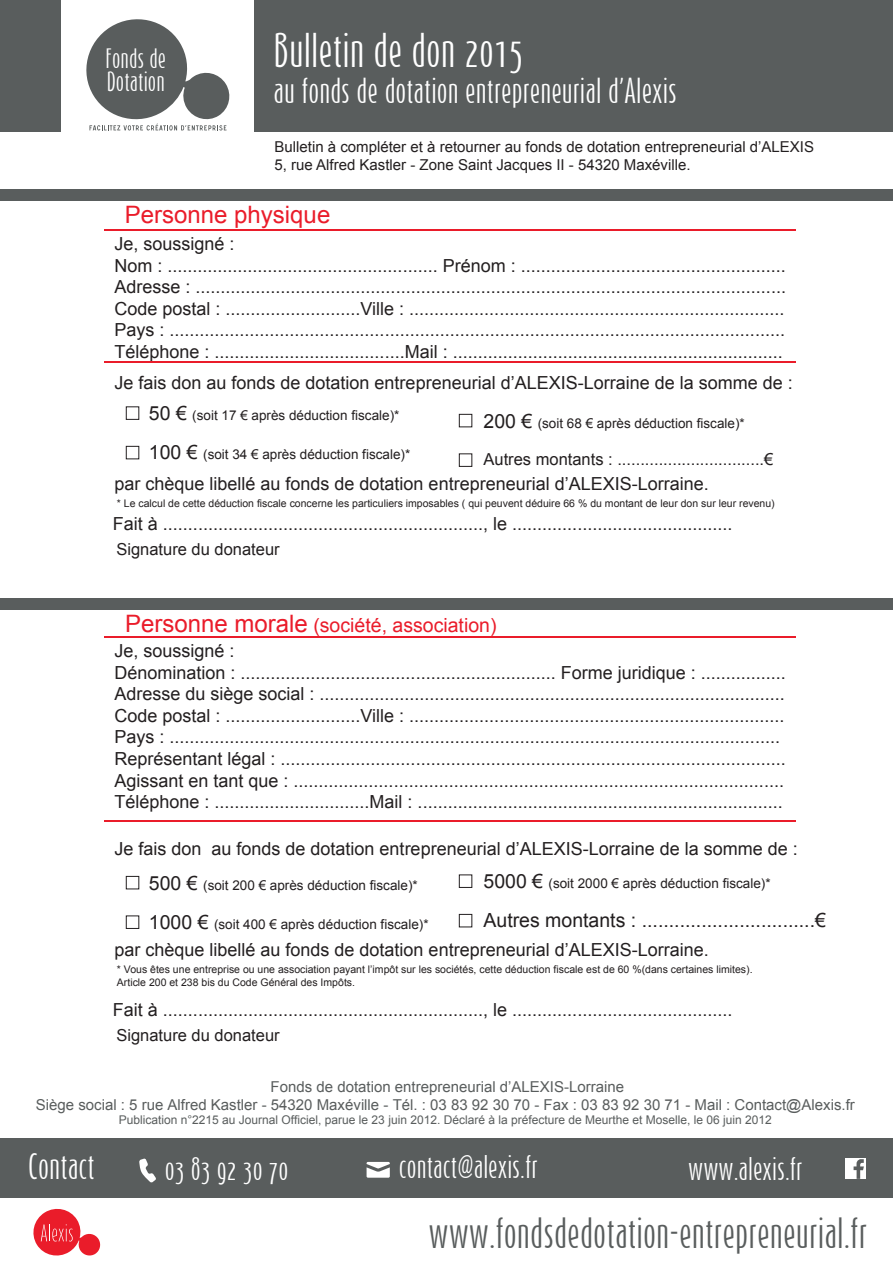
<style>
.page{position:relative;width:893px;height:1263px;background:#fff}
.page>*{position:absolute;margin:0;border:0;box-sizing:border-box;transform-origin:0 0}
.t1{font:40.5px "Schmalhans";color:#fff}
.t2{font:36.3px "Schmalhans";color:#595d5d}
.t3{font:30.6px "Schmalhans";color:#fff}
.t4{font:30px "Schmalhans";color:#fff}
.t5{font:27.15px "Schmalhans";color:#fff}
.t6{font:24px "Arial";color:#ea1c2a}
.t7{font:23.25px/23.2px "Schmalhans";color:#fff}
.t8{font:19.5px "Arial";color:#231f20}
.t9{font:19.5px "Arial";color:#ea1c2a}
.t10{font:18px/21.6px "Arial";color:#231f20}
.t11{font:16.5px "Arial";color:#231f20}
.t12{font:15px/18px "Arial";color:#595d5d;text-align:center}
.t13{font:15px/18px "Arial";color:#231f20}
.t14{font:13.5px "Arial";color:#231f20}
.t15{font:12px "Arial";color:#595d5d}
.t16{font:10.5px/12.6px "Arial";color:#231f20}
.s1{font-size:19.5px}
.s2{font-size:24px}
</style>
<div class="page">
<hr style="left:104px;top:636px;width:692px;height:1px;background:#ea1c2a">
<hr style="left:104px;top:820px;width:692px;height:2px;background:#ea1c2a">
<hr style="left:104px;top:361px;width:692px;height:2px;background:#ea1c2a">
<hr style="left:104px;top:229px;width:692px;height:2px;background:#ea1c2a">
<div style="left:459px;top:414px;width:13px;height:13px;border:1px solid #231f20"></div>
<div style="left:459px;top:454px;width:13px;height:13px;border:1px solid #231f20"></div>
<div style="left:126px;top:407px;width:13px;height:13px;border:1px solid #231f20"></div>
<div style="left:126px;top:446px;width:13px;height:13px;border:1px solid #231f20"></div>
<div style="left:459px;top:875px;width:13px;height:13px;border:1px solid #231f20"></div>
<div style="left:459px;top:914px;width:13px;height:13px;border:1px solid #231f20"></div>
<div style="left:126px;top:876px;width:13px;height:13px;border:1px solid #231f20"></div>
<div style="left:126px;top:916px;width:13px;height:13px;border:1px solid #231f20"></div>
<div style="left:0;top:598px;width:893px;height:12px;background:#595d5d"></div>
<div style="left:0;top:189px;width:893px;height:11px;background:#595d5d"></div>
<div style="left:0;top:0;width:893px;height:132px;background:#595d5d"></div>
<div style="left:61px;top:0;width:192px;height:162px;background:#fff"></div>
<svg style="left:86px;top:19px;width:144px;height:111px"></svg>
<div style="left:0;top:1138px;width:893px;height:60px;background:#595d5d"></div>
<svg style="left:367px;top:1162px;width:23px;height:16px"></svg>
<svg style="left:139px;top:1158px;width:17px;height:24px"></svg>
<div style="left:845px;top:1158px;width:20px;height:21px;background:#fff"></div>
<svg style="left:854px;top:1159px;width:10px;height:20px"></svg>
<svg style="left:33px;top:1208px;width:68px;height:48px"></svg>
<p class="t7" style="left:106px;top:47px;width:62px">Fonds de<br>Dotation</p>
<h1 class="t1" style="left:273px;top:27px;width:252px">Bulletin de don 2015</h1>
<h3 class="t4" style="left:273px;top:73px;width:405px">au fonds de dotation entrepreneurial d’Alexis</h3>
<p class="t13" style="left:275px;top:138px;width:541px">Bulletin à compléter et à retourner au fonds de dotation entrepreneurial d’ALEXIS<br>5, rue Alfred Kastler - Zone Saint Jacques II - 54320 Maxéville.</p>
<h3 class="t6" style="left:125px;top:198px;width:207px">Personne physique</h3>
<p class="t10" style="left:114px;top:233px;width:673px">Je, soussigné :<br>Nom : ...................................................... Prénom : .....................................................<br>Adresse : ......................................................................................................................<br>Code postal : ...........................Ville : ...........................................................................<br>Pays : ...........................................................................................................................<br>Téléphone : ......................................Mail : ..................................................................</p>
<p class="t10" style="left:114px;top:372px;width:680px">Je fais don au fonds de dotation entrepreneurial d’ALEXIS-Lorraine de la somme de :</p>
<p class="t14" style="left:149px;top:406px;width:252px"><span class="s1">50 €</span> (soit 17 € après déduction fiscale)*</p>
<p class="t14" style="left:149px;top:445px;width:263px"><span class="s1">100 €</span> (soit 34 € après déduction fiscale)*</p>
<p class="t14" style="left:483px;top:414px;width:263px"><span class="s1">200 €</span> (soit 68 € après déduction fiscale)*</p>
<p class="t11" style="left:483px;top:447px;width:291px">Autres montants : ................................€</p>
<p class="t10" style="left:114px;top:473px;width:596px">par chèque libellé au fonds de dotation entrepreneurial d’ALEXIS-Lorraine.</p>
<p class="t16" style="left:117px;top:497px;width:659px">* Le calcul de cette déduction fiscale concerne les particuliers imposables ( qui peuvent déduire 66 % du montant de leur don sur leur revenu)</p>
<p class="t10" style="left:113px;top:513px;width:621px">Fait à ................................................................, le ............................................</p>
<p class="t11" style="left:116px;top:538px;width:165px">Signature du donateur</p>
<p class="t9" style="left:125px;top:611px;width:373px"><span class="s2">Personne morale</span> (société, association)</p>
<p class="t10" style="left:114px;top:640px;width:673px">Je, soussigné :<br>Dénomination : ............................................................... Forme juridique : .................<br>Adresse du siège social : .............................................................................................<br>Code postal : ...........................Ville : ...........................................................................<br>Pays : ..........................................................................................................................<br>Représentant légal : .....................................................................................................<br>Agissant en tant que : ..................................................................................................<br>Téléphone : ...............................Mail : .........................................................................</p>
<p class="t10" style="left:114px;top:838px;width:685px">Je fais don au fonds de dotation entrepreneurial d’ALEXIS-Lorraine de la somme de :</p>
<p class="t14" style="left:149px;top:876px;width:270px"><span class="s1">500 €</span> (soit 200 € après déduction fiscale)*</p>
<p class="t14" style="left:149px;top:915px;width:281px"><span class="s1">1000 €</span> (soit 400 € après déduction fiscale)*</p>
<p class="t14" style="left:483px;top:874px;width:289px"><span class="s1">5000 €</span> (soit 2000 € après déduction fiscale)*</p>
<p class="t8" style="left:483px;top:907px;width:344px">Autres montants : ................................€</p>
<p class="t10" style="left:114px;top:939px;width:596px">par chèque libellé au fonds de dotation entrepreneurial d’ALEXIS-Lorraine.</p>
<p class="t16" style="left:117px;top:963px;width:637px">* Vous êtes une entreprise ou une association payant l’impôt sur les sociétés, cette déduction fiscale est de 60 %(dans certaines limites).<br>Article 200 et 238 bis du Code Général des Impôts.</p>
<p class="t10" style="left:113px;top:998px;width:621px">Fait à ................................................................, le ............................................</p>
<p class="t11" style="left:116px;top:1023px;width:165px">Signature du donateur</p>
<p class="t12" style="left:36px;top:1077px;width:820px">Fonds de dotation entrepreneurial d’ALEXIS-Lorraine<br>Siège social : 5 rue Alfred Kastler - 54320 Maxéville - Tél. : 03 83 92 30 70 - Fax : 03 83 92 30 71 - Mail : Contact@Alexis.fr</p>
<p class="t15" style="left:119px;top:1112px;width:655px">Publication n°2215 au Journal Officiel, parue le 23 juin 2012. Déclaré à la préfecture de Meurthe et Moselle, le 06 juin 2012</p>
<h3 class="t3" style="left:28px;top:1148px;width:68px">Contact</h3>
<h3 class="t5" style="left:165px;top:1152px;width:125px">03 83 92 30 70</h3>
<h3 class="t5" style="left:399px;top:1151px;width:140px">contact@alexis.fr</h3>
<h3 class="t5" style="left:688px;top:1152px;width:116px">www.alexis.fr</h3>
<h2 class="t2" style="left:428px;top:1211px;width:440px">www.fondsdedotation-entrepreneurial.fr</h2>
</div>
